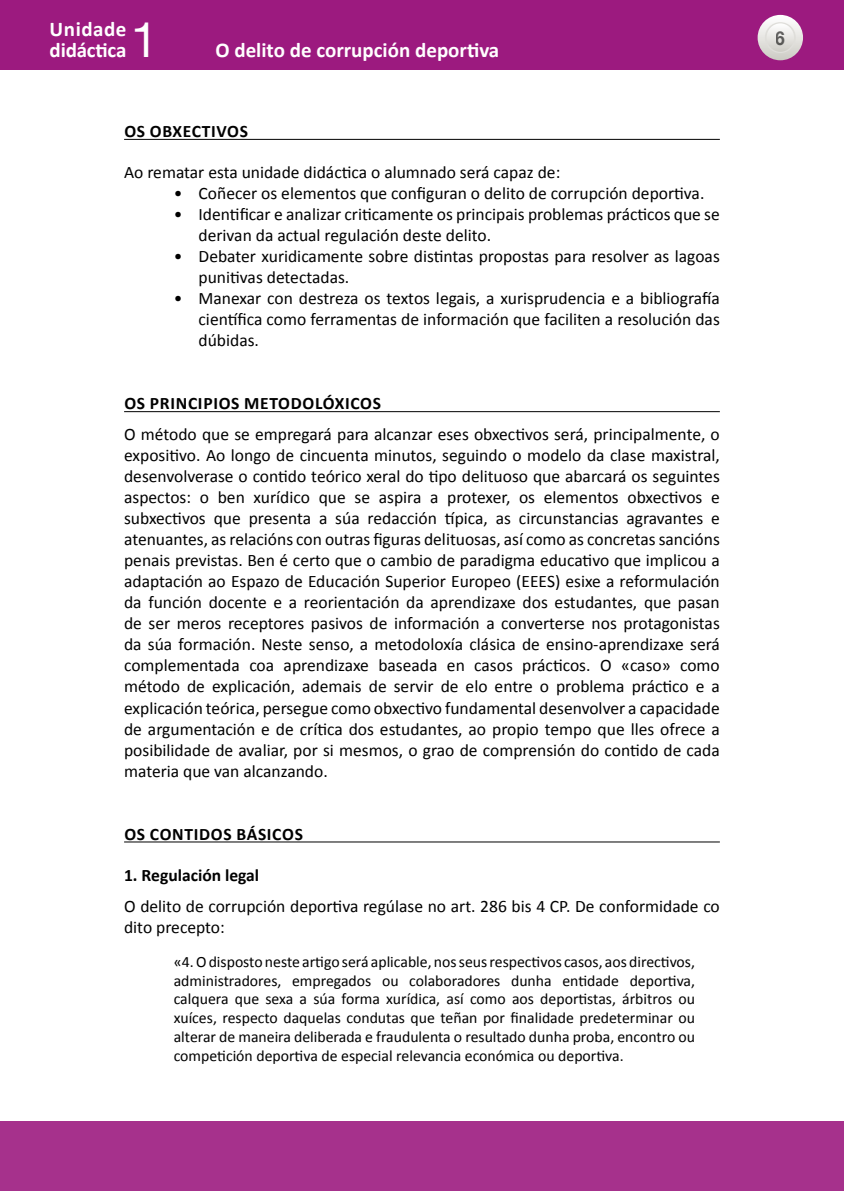
<style>
.page{position:relative;width:844px;height:1191px;background:#fff}
.page>*{position:absolute;margin:0;border:0;box-sizing:border-box;transform-origin:0 0}
.t1{font:49px "Helvetica Neue";color:#fff}
.t2{font:700 21px/21px "Calibri";color:#fff}
.t3{font:700 19.25px "Helvetica Neue";color:#000;scale:.9 1}
.TXTO_sin_SANGRE{font:17.5px/21px "Calibri";color:#000;text-align:justify}
.TEXTO{font:17.5px/21px "Calibri";color:#000}
._0º_Epigrafe{font:700 17.5px "Calibri";letter-spacing:.04em;color:#000}
._1º_Epigrafe{font:700 17.5px "Calibri";color:#000}
.CITA{font:15.75px/18.9px "Calibri";color:#000;text-align:justify}
</style>
<div class="page">
<div style="left:0;top:0;width:843px;height:69px;background:#9c1a7f"></div>
<svg style="left:757px;top:15px;width:45px;height:45px"></svg>
<svg style="left:765px;top:23px;width:29px;height:29px"></svg>
<div style="left:764px;top:22px;width:31px;height:31px;border:1px solid #dfdeda;border-radius:50%"></div>
<div style="left:0;top:1121px;width:843px;height:70px;background:#a6318c"></div>
<hr style="left:124px;top:139px;width:595px;height:1px;background:#000">
<hr style="left:124px;top:411px;width:595px;height:1px;background:#000">
<hr style="left:124px;top:841px;width:595px;height:1px;background:#000">
<p class="t2" style="left:50px;top:19px;width:78px">Unidade didáctica</p>
<h1 class="t1" style="left:131px;top:5px;width:29px">1</h1>
<p class="t2" style="left:215px;top:40px;width:285px">O delito de corrupción deportiva</p>
<p class="_0º_Epigrafe" style="left:124px;top:120px;width:125px">OS OBXECTIVOS</p>
<p class="TXTO_sin_SANGRE" style="left:124px;top:162px;width:437px">Ao rematar esta unidade didáctica o alumnado será capaz de:</p>
<p class="TEXTO" style="left:174px;top:183px;width:532px">• Coñecer os elementos que configuran o delito de corrupción deportiva.</p>
<p class="TEXTO" style="left:198px;top:204px;width:522px;text-indent:-25px">• Identificar e analizar criticamente os principais problemas prácticos que se derivan da actual regulación deste delito.</p>
<p class="TEXTO" style="left:198px;top:246px;width:522px;text-indent:-25px">• Debater xuridicamente sobre distintas propostas para resolver as lagoas punitivas detectadas.</p>
<p class="TEXTO" style="left:198px;top:288px;width:522px;text-align:justify;text-indent:-25px">• Manexar con destreza os textos legais, a xurisprudencia e a bibliografía científica como ferramentas de información que faciliten a resolución das dúbidas.</p>
<p class="_0º_Epigrafe" style="left:124px;top:392px;width:258px">OS PRINCIPIOS METODOLÓXICOS</p>
<p class="TXTO_sin_SANGRE" style="left:124px;top:424px;width:597px">O método que se empregará para alcanzar eses obxectivos será, principalmente, o expositivo. Ao longo de cincuenta minutos, seguindo o modelo da clase maxistral, desenvolverase o contido teórico xeral do tipo delituoso que abarcará os seguintes aspectos: o ben xurídico que se aspira a protexer, os elementos obxectivos e subxectivos que presenta a súa redacción típica, as circunstancias agravantes e atenuantes, as relacións con outras figuras delituosas, así como as concretas sancións penais previstas. Ben é certo que o cambio de paradigma educativo que implicou a adaptación ao Espazo de Educación Superior Europeo (EEES) esixe a reformulación da función docente e a reorientación da aprendizaxe dos estudantes, que pasan de ser meros receptores pasivos de información a converterse nos protagonistas da súa formación. Neste senso, a metodoloxía clásica de ensino-aprendizaxe será complementada coa aprendizaxe baseada en casos prácticos. O «caso» como método de explicación, ademais de servir de elo entre o problema práctico e a explicación teórica, persegue como obxectivo fundamental desenvolver a capacidade de argumentación e de crítica dos estudantes, ao propio tempo que lles ofrece a posibilidade de avaliar, por si mesmos, o grao de comprensión do contido de cada materia que van alcanzando.</p>
<p class="_0º_Epigrafe" style="left:124px;top:822px;width:180px">OS CONTIDOS BÁSICOS</p>
<p class="_1º_Epigrafe" style="left:124px;top:863px;width:136px">1. Regulación legal</p>
<p class="TXTO_sin_SANGRE" style="left:124px;top:895px;width:597px">O delito de corrupción deportiva regúlase no art. 286 bis 4 CP. De conformidade co dito precepto:</p>
<p class="CITA" style="left:174px;top:952px;width:522px">«4. O disposto neste artigo será aplicable, nos seus respectivos casos, aos directivos, administradores, empregados ou colaboradores dunha entidade deportiva, calquera que sexa a súa forma xurídica, así como aos deportistas, árbitros ou xuíces, respecto daquelas condutas que teñan por finalidade predeterminar ou alterar de maneira deliberada e fraudulenta o resultado dunha proba, encontro ou competición deportiva de especial relevancia económica ou deportiva.</p>
<p class="t3" style="left:775px;top:26px;width:12px">6</p>
</div>
